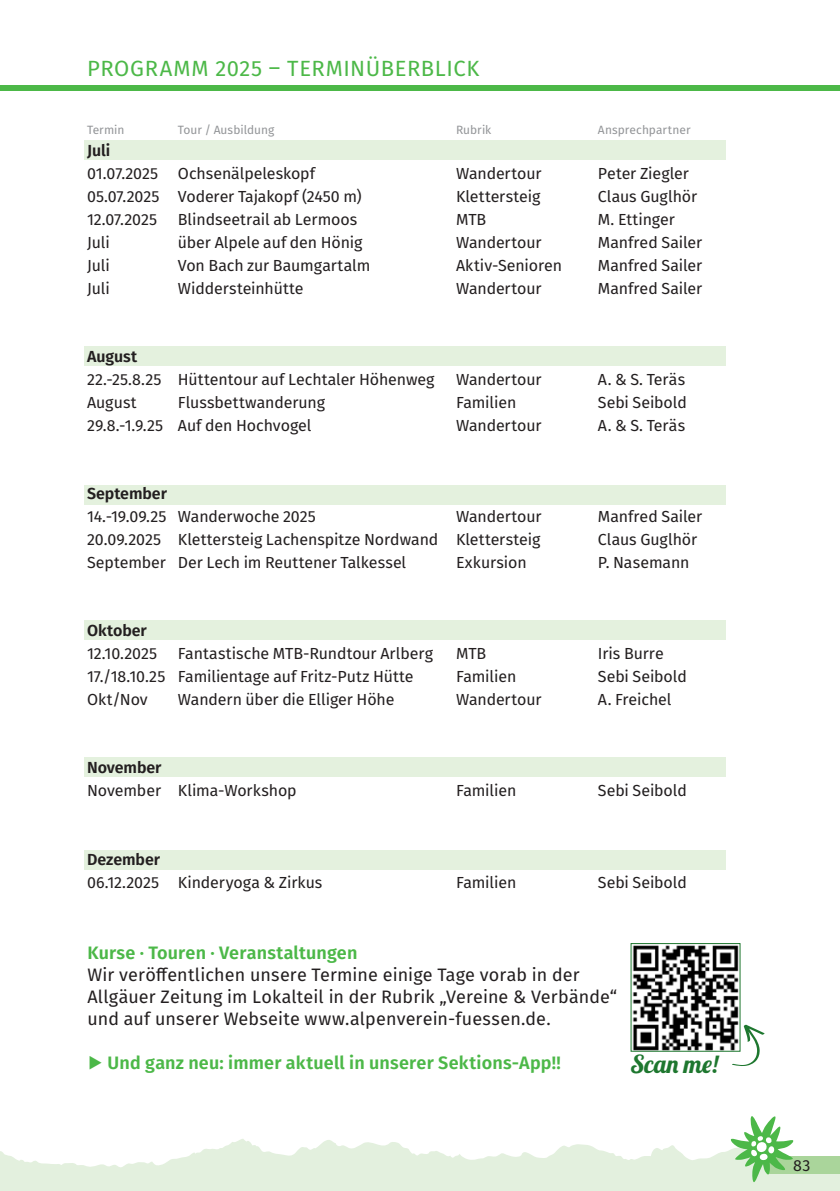
<style>
.page{position:relative;width:840px;height:1191px;background:#fff}
.page>*{position:absolute;margin:0;border:0;box-sizing:border-box;transform-origin:0 0}
.t1{font:24.8px "Lobster 1.4";color:#1e772f}
.Seiten-Überschrift_Versal-grün{font:22px "Fira Sans";letter-spacing:.03em;color:#4cb848}
.Grundtext_9_11-schwarz{font:18px/22px "Fira Sans";letter-spacing:.01em;color:#231f20}
.Grundtext_9_11-schwarz-2{font:600 18px "Fira Sans";letter-spacing:.01em;color:#4cb848}
.Termintabelle{font:16px "Fira Sans";letter-spacing:-.005em;color:#231f20}
.Termintabelle-2{font:600 16px "Fira Sans";letter-spacing:-.005em;color:#231f20}
.Termintabelle-3{font:12px "Fira Sans";letter-spacing:.005em;color:#939598}
</style>
<div class="page">
<svg style="left:0;top:1139px;width:839px;height:52px;fill:#e3f0de"></svg>
<div style="left:0;top:85px;width:839px;height:6px;background:#4cb848"></div>
<div style="left:766px;top:1156px;width:73px;height:17px;background:#aad59b"></div>
<svg style="left:729px;top:1116px;width:64px;height:66px"></svg>
<div style="left:84px;top:850px;width:641px;height:20px;background:#e4f1de"></div>
<div style="left:84px;top:140px;width:641px;height:20px;background:#e4f1de"></div>
<div style="left:84px;top:346px;width:641px;height:20px;background:#e4f1de"></div>
<div style="left:84px;top:485px;width:641px;height:19px;background:#e4f1de"></div>
<div style="left:84px;top:757px;width:641px;height:20px;background:#e4f1de"></div>
<div style="left:84px;top:620px;width:641px;height:20px;background:#e4f1de"></div>
<img style="left:632px;top:945px;width:106px;height:104px">
<svg style="left:731px;top:1024px;width:33px;height:42px"></svg>
<p class="Seiten-Überschrift_Versal-grün" style="left:87px;top:52px;width:394px">PROGRAMM 2025 – TERMINÜBERBLICK</p>
<p class="Termintabelle-3" style="left:87px;top:121px;width:39px">Termin</p>
<p class="Termintabelle-3" style="left:178px;top:121px;width:98px">Tour / Ausbildung</p>
<p class="Termintabelle-3" style="left:456px;top:121px;width:37px">Rubrik</p>
<p class="Termintabelle-3" style="left:597px;top:121px;width:94px">Ansprechpartner</p>
<p class="Termintabelle-2" style="left:87px;top:137px;width:25px">Juli</p>
<p class="Termintabelle" style="left:87px;top:161px;width:229px">01.07.2025 Ochsenälpeleskopf</p>
<p class="Termintabelle" style="left:456px;top:161px;width:87px">Wandertour</p>
<p class="Termintabelle" style="left:597px;top:161px;width:93px">Peter Ziegler</p>
<p class="Termintabelle" style="left:87px;top:184px;width:276px">05.07.2025 Voderer Tajakopf (2450 m)</p>
<p class="Termintabelle" style="left:456px;top:184px;width:86px">Klettersteig</p>
<p class="Termintabelle" style="left:597px;top:184px;width:101px">Claus Guglhör</p>
<p class="Termintabelle" style="left:87px;top:207px;width:72px">12.07.2025</p>
<p class="Termintabelle" style="left:178px;top:207px;width:181px">Blindseetrail ab Lermoos</p>
<p class="Termintabelle" style="left:456px;top:207px;width:32px">MTB</p>
<p class="Termintabelle" style="left:597px;top:207px;width:78px">M. Ettinger</p>
<p class="Termintabelle" style="left:87px;top:230px;width:24px">Juli</p>
<p class="Termintabelle" style="left:178px;top:230px;width:186px">über Alpele auf den Hönig</p>
<p class="Termintabelle" style="left:456px;top:230px;width:87px">Wandertour</p>
<p class="Termintabelle" style="left:597px;top:230px;width:106px">Manfred Sailer</p>
<p class="Termintabelle" style="left:87px;top:253px;width:24px">Juli</p>
<p class="Termintabelle" style="left:178px;top:253px;width:194px">Von Bach zur Baumgartalm</p>
<p class="Termintabelle" style="left:456px;top:253px;width:107px">Aktiv-Senioren</p>
<p class="Termintabelle" style="left:597px;top:253px;width:106px">Manfred Sailer</p>
<p class="Termintabelle" style="left:87px;top:276px;width:24px">Juli</p>
<p class="Termintabelle" style="left:178px;top:276px;width:127px">Widdersteinhütte</p>
<p class="Termintabelle" style="left:456px;top:276px;width:87px">Wandertour</p>
<p class="Termintabelle" style="left:597px;top:276px;width:106px">Manfred Sailer</p>
<p class="Termintabelle-2" style="left:87px;top:343px;width:52px">August</p>
<p class="Termintabelle" style="left:87px;top:367px;width:349px">22.-25.8.25 Hüttentour auf Lechtaler Höhenweg</p>
<p class="Termintabelle" style="left:456px;top:367px;width:87px">Wandertour</p>
<p class="Termintabelle" style="left:597px;top:367px;width:89px">A. &amp; S. Teräs</p>
<p class="Termintabelle" style="left:87px;top:390px;width:51px">August</p>
<p class="Termintabelle" style="left:178px;top:390px;width:149px">Flussbettwanderung</p>
<p class="Termintabelle" style="left:456px;top:390px;width:62px">Familien</p>
<p class="Termintabelle" style="left:597px;top:390px;width:90px">Sebi Seibold</p>
<p class="Termintabelle" style="left:87px;top:413px;width:226px">29.8.-1.9.25 Auf den Hochvogel</p>
<p class="Termintabelle" style="left:456px;top:413px;width:87px">Wandertour</p>
<p class="Termintabelle" style="left:597px;top:413px;width:89px">A. &amp; S. Teräs</p>
<p class="Termintabelle-2" style="left:87px;top:480px;width:81px">September</p>
<p class="Termintabelle" style="left:87px;top:504px;width:230px">14.-19.09.25 Wanderwoche 2025</p>
<p class="Termintabelle" style="left:456px;top:504px;width:87px">Wandertour</p>
<p class="Termintabelle" style="left:597px;top:504px;width:106px">Manfred Sailer</p>
<p class="Termintabelle" style="left:87px;top:527px;width:454px">20.09.2025 Klettersteig Lachenspitze Nordwand Klettersteig</p>
<p class="Termintabelle" style="left:597px;top:527px;width:101px">Claus Guglhör</p>
<p class="Termintabelle" style="left:87px;top:550px;width:320px">September Der Lech im Reuttener Talkessel</p>
<p class="Termintabelle" style="left:456px;top:550px;width:72px">Exkursion</p>
<p class="Termintabelle" style="left:597px;top:550px;width:93px">P. Nasemann</p>
<p class="Termintabelle-2" style="left:87px;top:617px;width:61px">Oktober</p>
<p class="Termintabelle" style="left:87px;top:641px;width:71px">12.10.2025</p>
<p class="Termintabelle" style="left:178px;top:641px;width:256px">Fantastische MTB-Rundtour Arlberg</p>
<p class="Termintabelle" style="left:456px;top:641px;width:32px">MTB</p>
<p class="Termintabelle" style="left:597px;top:641px;width:67px">Iris Burre</p>
<p class="Termintabelle" style="left:87px;top:664px;width:328px">17./18.10.25 Familientage auf Fritz-Putz Hütte</p>
<p class="Termintabelle" style="left:456px;top:664px;width:62px">Familien</p>
<p class="Termintabelle" style="left:597px;top:664px;width:90px">Sebi Seibold</p>
<p class="Termintabelle" style="left:87px;top:687px;width:62px">Okt/Nov</p>
<p class="Termintabelle" style="left:178px;top:687px;width:218px">Wandern über die Elliger Höhe</p>
<p class="Termintabelle" style="left:456px;top:687px;width:87px">Wandertour</p>
<p class="Termintabelle" style="left:597px;top:687px;width:75px">A. Freichel</p>
<p class="Termintabelle-2" style="left:87px;top:754px;width:76px">November</p>
<p class="Termintabelle" style="left:87px;top:778px;width:211px">November Klima-Workshop</p>
<p class="Termintabelle" style="left:456px;top:778px;width:62px">Familien</p>
<p class="Termintabelle" style="left:597px;top:778px;width:90px">Sebi Seibold</p>
<p class="Termintabelle-2" style="left:87px;top:846px;width:74px">Dezember</p>
<p class="Termintabelle" style="left:87px;top:870px;width:237px">06.12.2025 Kinderyoga &amp; Zirkus</p>
<p class="Termintabelle" style="left:456px;top:870px;width:62px">Familien</p>
<p class="Termintabelle" style="left:597px;top:870px;width:90px">Sebi Seibold</p>
<p class="Grundtext_9_11-schwarz-2" style="left:87px;top:938px;width:271px">Kurse · Touren · Veranstaltungen</p>
<p class="Grundtext_9_11-schwarz" style="left:87px;top:963px;width:531px">Wir veröffentlichen unsere Termine einige Tage vorab in der<br>Allgäuer Zeitung im Lokalteil in der Rubrik „Vereine &amp; Verbände“ und auf unserer Webseite www.alpenverein-fuessen.de.</p>
<p class="Grundtext_9_11-schwarz-2" style="left:87px;top:1048px;width:475px">▶ Und ganz neu: immer aktuell in unserer Sektions-App!!</p>
<p class="t1" style="left:630px;top:1048px;width:89px">Scan me!</p>
<p class="Termintabelle" style="left:792px;top:1153px;width:19px">83</p>
</div>
